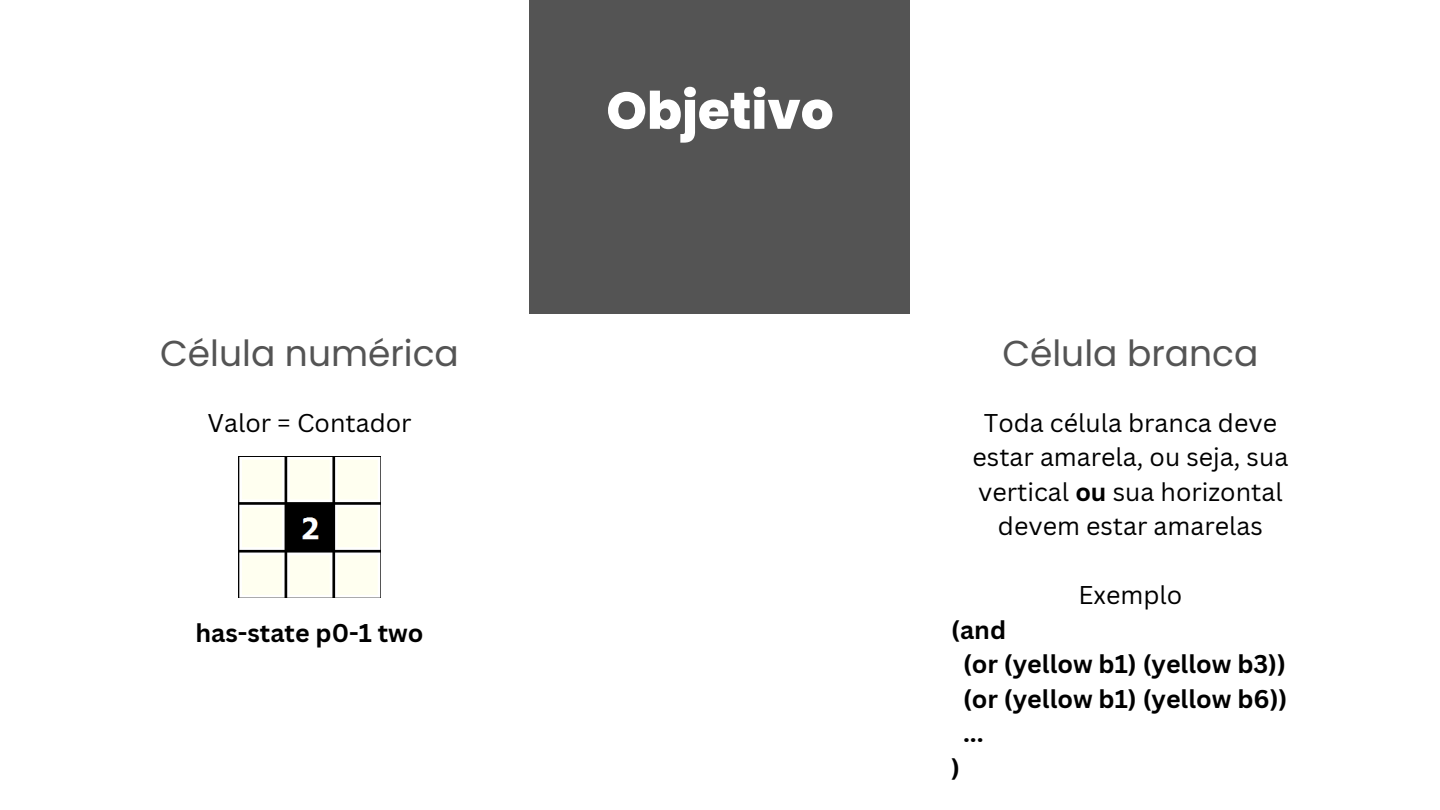
<style>
.page{position:relative;width:1440px;height:810px;background:#fff}
.page>*{position:absolute;margin:0;border:0;box-sizing:border-box;transform-origin:0 0}
.t1{font:800 51.6px "Poppins";color:#fff}
.t2{font:36px "Poppins";color:#545454}
.t3{font:25px/34.5px "Canva Sans";color:#000;text-align:center}
.t4{font:700 25px "Canva Sans";color:#000}
.s1{font-weight:700}
</style>
<div class="page">
<div style="left:530px;top:0;width:380px;height:314px;background:#545454"></div>
<img style="left:239px;top:457px;width:141px;height:141px">
<h2 class="t1" style="left:606px;top:75px;width:229px">Objetivo</h2>
<h2 class="t2" style="left:160px;top:328px;width:300px">Célula numérica</h2>
<p class="t2" style="left:1002px;top:328px;width:258px">Célula branca</p>
<p class="t3" style="left:207px;top:405px;width:206px">Valor = Contador</p>
<h3 class="t3" style="left:973px;top:405px;width:317px">Toda célula branca deve estar amarela, ou seja, sua vertical <span class="s1">ou</span> sua horizontal devem estar amarelas</h3>
<p class="t4" style="left:195px;top:615px;width:230px">has-state p0-1 two</p>
<p class="t3" style="left:1079px;top:577px;width:105px">Exemplo</p>
<p class="t4" style="left:951px;top:612px;width:56px">(and</p>
<p class="t4" style="left:963px;top:647px;width:324px">(or (yellow b1) (yellow b3))</p>
<p class="t4" style="left:963px;top:681px;width:326px">(or (yellow b1) (yellow b6))</p>
<p class="t4" style="left:963px;top:716px;width:22px">...</p>
<p class="t4" style="left:951px;top:750px;width:10px">)</p>
</div>
